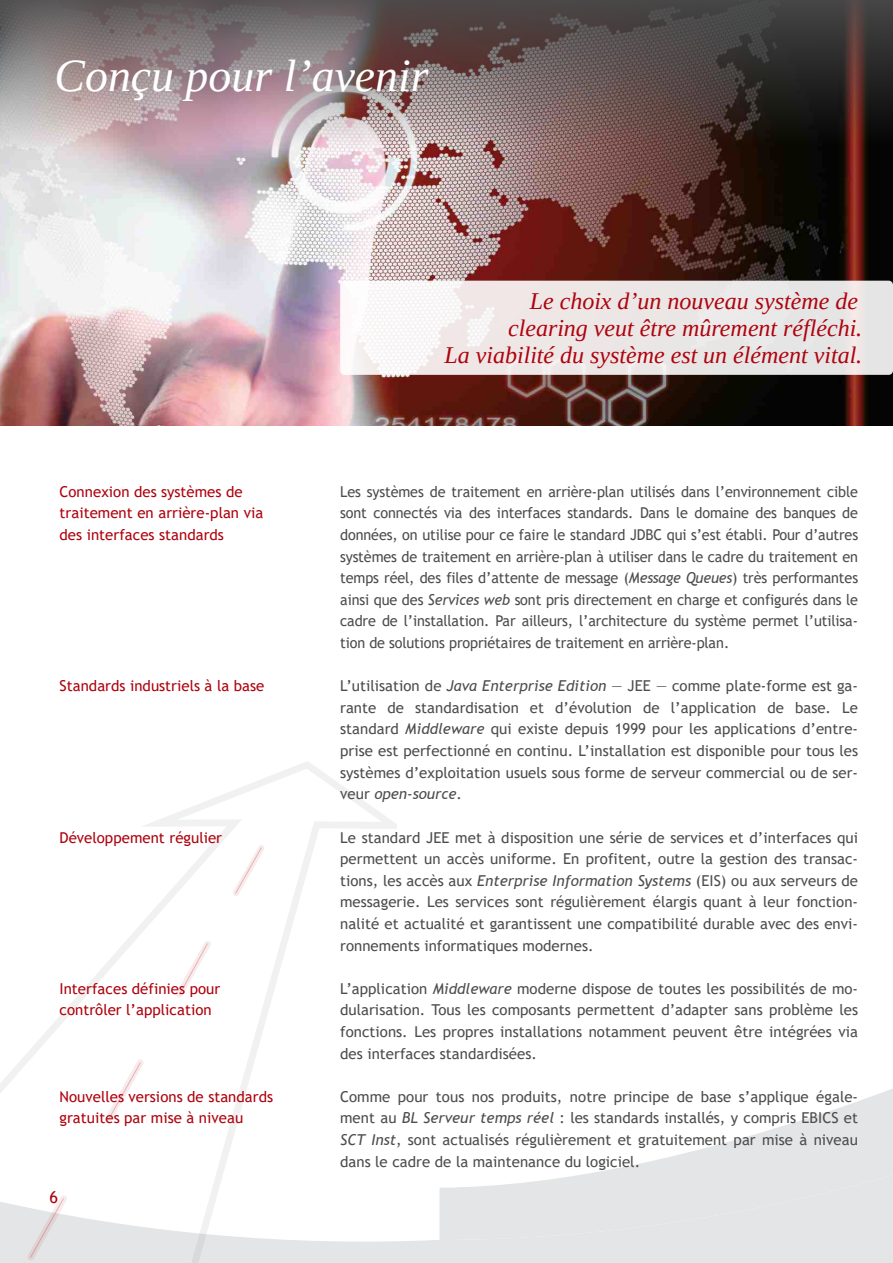
<style>
.page{position:relative;width:893px;height:1263px;background:#fff}
.page>*{position:absolute;margin:0;border:0;box-sizing:border-box;transform-origin:0 0}
.t1{font:italic 45.75px "Liberation Serif";color:#fff}
.t2{font:italic 24px/27px "Liberation Serif";color:#ae030e;text-align:right}
.t3{font:16.5px "Trebuchet MS";color:#ae030e}
.t4{font:15px/21.6px "Trebuchet MS";letter-spacing:.005em;color:#4d4d4e;text-align:justify}
.t5{font:15px/21.6px "Trebuchet MS";letter-spacing:.005em;color:#4d4d4e;text-align:justify;scale:.96 1}
.t6{font:15px/21.6px "Trebuchet MS";letter-spacing:.005em;color:#ae030e}
.s1{font-style:italic}
</style>
<div class="page">
<svg style="left:604px;top:1088px;width:289px;height:83px"></svg>
<svg style="left:396px;top:1171px;width:497px;height:92px;background:#e6e7e8"></svg>
<img style="left:0;top:200px;width:893px;height:225px">
<svg style="left:0;top:761px;width:396px;height:502px"></svg>
<svg style="left:21px;top:1189px;width:52px;height:74px"></svg>
<svg style="left:99px;top:1053px;width:51px;height:76px"></svg>
<svg style="left:170px;top:935px;width:47px;height:68px"></svg>
<svg style="left:227px;top:839px;width:43px;height:62px"></svg>
<div style="left:340px;top:281px;width:553px;height:94px;background:#fff;border-radius:4px;opacity:.9"></div>
<img style="left:0;top:0;width:893px;height:200px">
<h1 class="t1" style="left:55px;top:51px;width:376px">Conçu pour l’avenir</h1>
<h2 class="t2" style="left:444px;top:287px;width:419px">Le choix d’un nouveau système de<br>clearing veut être mûrement réfléchi.<br>La viabilité du système est un élément vital.</h2>
<p class="t6" style="left:60px;top:481px;width:205px">Connexion des systèmes de traitement en arrière‐plan via des interfaces standards</p>
<p class="t6" style="left:60px;top:675px;width:206px">Standards industriels à la base</p>
<p class="t6" style="left:60px;top:826px;width:164px">Développement régulier</p>
<p class="t6" style="left:60px;top:977px;width:162px">Interfaces définies pour contrôler l’application</p>
<p class="t6" style="left:60px;top:1085px;width:215px">Nouvelles versions de standards gratuites par mise à niveau</p>
<p class="t3" style="left:49px;top:1187px;width:10px">6</p>
<p class="t5" style="left:340px;top:481px;width:541px">Les systèmes de traitement en arrière‐plan utilisés dans l’environnement cible sont connectés via des interfaces standards. Dans le domaine des banques de données, on utilise pour ce faire le standard JDBC qui s’est établi. Pour d’autres systèmes de traitement en arrière‐plan à utiliser dans le cadre du traitement en temps réel, des files d’attente de message (<span class="s1">Message Queues</span>) très performantes ainsi que des <span class="s1">Services web</span> sont pris directement en charge et configurés dans le cadre de l’installation. Par ailleurs, l’architecture du système permet l’utilisa‐ tion de solutions propriétaires de traitement en arrière‐plan.</p>
<p class="t4" style="left:340px;top:675px;width:519px">L’utilisation de <span class="s1">Java Enterprise Edition</span> — JEE — comme plate‐forme est ga‐ rante de standardisation et d’évolution de l’application de base. Le standard <span class="s1">Middleware</span> qui existe depuis 1999 pour les applications d’entre‐ prise est perfectionné en continu. L’installation est disponible pour tous les systèmes d’exploitation usuels sous forme de serveur commercial ou de ser‐ veur <span class="s1">open‐source</span>.</p>
<p class="t4" style="left:340px;top:826px;width:519px">Le standard JEE met à disposition une série de services et d’interfaces qui permettent un accès uniforme. En profitent, outre la gestion des transac‐ tions, les accès aux <span class="s1">Enterprise Information Systems</span> (EIS) ou aux serveurs de messagerie. Les services sont régulièrement élargis quant à leur fonction‐ nalité et actualité et garantissent une compatibilité durable avec des envi‐ ronnements informatiques modernes.</p>
<p class="t4" style="left:340px;top:977px;width:519px">L’application <span class="s1">Middleware</span> moderne dispose de toutes les possibilités de mo‐ dularisation. Tous les composants permettent d’adapter sans problème les fonctions. Les propres installations notamment peuvent être intégrées via des interfaces standardisées.</p>
<p class="t4" style="left:340px;top:1085px;width:519px">Comme pour tous nos produits, notre principe de base s’applique égale‐ ment au <span class="s1">BL Serveur temps réel</span> : les standards installés, y compris EBICS et <span class="s1">SCT Inst</span>, sont actualisés régulièrement et gratuitement par mise à niveau dans le cadre de la maintenance du logiciel.</p>
</div>
